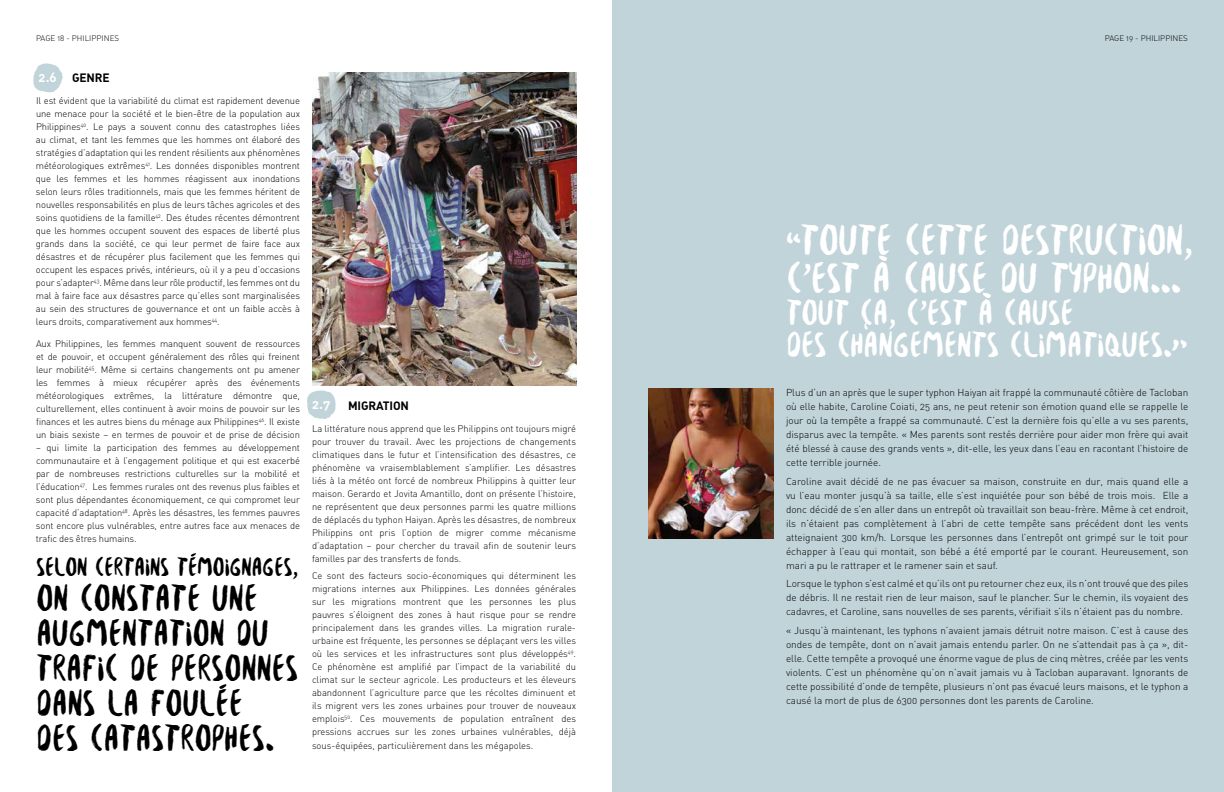
<style>
.page{position:relative;width:1224px;height:792px;background:#fff}
.page>*{position:absolute;margin:0;border:0;box-sizing:border-box;transform-origin:0 0}
.t1{font:46px/38px "Besom";letter-spacing:-.02em;color:#fff}
.t2{font:40px/35px "Besom";letter-spacing:-.01em;color:#000;scale:.96 1}
.t3{font:38.3px/31.9px "Besom";letter-spacing:-.02em;color:#fff}
.t4{font:28px "Besom";letter-spacing:-.02em;color:#000;scale:.96 1}
.t5{font:13px "DIN Bold Alternate";color:#fff}
.t6{font:12px "DIN Bold Alternate";letter-spacing:-.01em;color:#000}
.t7{font:10px/14px "DIN Light Alternate";color:#000;text-align:justify}
.t8{font:9.5px/13px "DIN Light Alternate";letter-spacing:-.01em;color:#000;text-align:justify}
.t9{font:8px "DIN Light Alternate";color:#000}
</style>
<div class="page">
<img style="left:312px;top:72px;width:264px;height:313px">
<svg style="left:33px;top:63px;width:30px;height:29px"></svg>
<svg style="left:307px;top:390px;width:29px;height:29px"></svg>
<div style="left:612px;top:0;width:612px;height:792px;background:#c1d4da"></div>
<img style="left:648px;top:388px;width:126px;height:151px">
<svg style="left:879px;top:255px;width:8px;height:6px"></svg>
<svg style="left:983px;top:292px;width:8px;height:6px"></svg>
<svg style="left:864px;top:321px;width:4px;height:8px"></svg>
<svg style="left:191px;top:553px;width:5px;height:3px"></svg>
<svg style="left:219px;top:684px;width:7px;height:5px"></svg>
<p class="t9" style="left:36px;top:34px;width:85px">PAGE 18 - PHILIPPINES</p>
<h3 class="t5" style="left:39px;top:69px;width:20px">2.6</h3>
<p class="t6" style="left:72px;top:70px;width:39px">GENRE</p>
<p class="t8" style="left:36px;top:94px;width:266px">Il est évident que la variabilité du climat est rapidement devenue une menace pour la société et le bien-être de la population aux Philippines<sup>40</sup>. Le pays a souvent connu des catastrophes liées au climat, et tant les femmes que les hommes ont élaboré des stratégies d’adaptation qui les rendent résilients aux phénomènes météorologiques extrêmes<sup>41</sup>. Les données disponibles montrent que les femmes et les hommes réagissent aux inondations selon leurs rôles traditionnels, mais que les femmes héritent de nouvelles responsabilités en plus de leurs tâches agricoles et des soins quotidiens de la famille<sup>42</sup>. Des études récentes démontrent que les hommes occupent souvent des espaces de liberté plus grands dans la société, ce qui leur permet de faire face aux désastres et de récupérer plus facilement que les femmes qui occupent les espaces privés, intérieurs, où il y a peu d’occasions pour s’adapter<sup>43</sup>. Même dans leur rôle productif, les femmes ont du mal à faire face aux désastres parce qu’elles sont marginalisées au sein des structures de gouvernance et ont un faible accès à leurs droits, comparativement aux hommes<sup>44</sup>.</p>
<p class="t8" style="left:36px;top:337px;width:266px">Aux Philippines, les femmes manquent souvent de ressources et de pouvoir, et occupent généralement des rôles qui freinent leur mobilité<sup>45</sup>. Même si certains changements ont pu amener les femmes à mieux récupérer après des événements météorologiques extrêmes, la littérature démontre que, culturellement, elles continuent à avoir moins de pouvoir sur les finances et les autres biens du ménage aux Philippines<sup>46</sup>. Il existe un biais sexiste – en termes de pouvoir et de prise de décision</p>
<p class="t8" style="left:36px;top:441px;width:266px">– qui limite la participation des femmes au développement communautaire et à l’engagement politique et qui est exacerbé par de nombreuses restrictions culturelles sur la mobilité et l’éducation<sup>47</sup>. Les femmes rurales ont des revenus plus faibles et sont plus dépendantes économiquement, ce qui compromet leur capacité d’adaptation<sup>48</sup>. Après les désastres, les femmes pauvres sont encore plus vulnérables, entre autres face aux menaces de trafic des êtres humains.</p>
<h3 class="t4" style="left:36px;top:546px;width:274px">SELON CERTAINS TEMOIGNAGES,</h3>
<h2 class="t2" style="left:36px;top:580px;width:275px">ON CONSTATE UNE<br>AUGMENTATION DU<br>TRAFIC DE PERSONNES<br>DANS LA FOULEE<br>DES CATASTROPHES.</h2>
<h3 class="t5" style="left:312px;top:395px;width:20px">2.7</h3>
<p class="t6" style="left:348px;top:398px;width:63px">MIGRATION</p>
<p class="t8" style="left:312px;top:422px;width:266px">La littérature nous apprend que les Philippins ont toujours migré pour trouver du travail. Avec les projections de changements climatiques dans le futur et l’intensification des désastres, ce phénomène va vraisemblablement s’amplifier. Les désastres liés à la météo ont forcé de nombreux Philippins à quitter leur maison. Gerardo et Jovita Amantillo, dont on présente l’histoire, ne représentent que deux personnes parmi les quatre millions de déplacés du typhon Haiyan. Après les désastres, de nombreux Philippins ont pris l’option de migrer comme mécanisme d’adaptation – pour chercher du travail afin de soutenir leurs familles par des transferts de fonds.</p>
<p class="t8" style="left:312px;top:569px;width:266px">Ce sont des facteurs socio-économiques qui déterminent les migrations internes aux Philippines. Les données générales sur les migrations montrent que les personnes les plus pauvres s’éloignent des zones à haut risque pour se rendre principalement dans les grandes villes. La migration rurale&shy;urbaine est fréquente, les personnes se déplaçant vers les villes où les services et les infrastructures sont plus développés<sup>49</sup>.<br>Ce phénomène est amplifié par l’impact de la variabilité du climat sur le secteur agricole. Les producteurs et les éleveurs abandonnent l’agriculture parce que les récoltes diminuent et ils migrent vers les zones urbaines pour trouver de nouveaux emplois<sup>50</sup>. Ces mouvements de population entraînent des pressions accrues sur les zones urbaines vulnérables, déjà</p>
<p class="t8" style="left:312px;top:739px;width:223px">sous-équipées, particulièrement dans les mégapoles.</p>
<p class="t9" style="left:1105px;top:34px;width:85px">PAGE 19 - PHILIPPINES</p>
<h1 class="t1" style="left:786px;top:220px;width:408px">“TOUTE CETTE DESTRUCTION,<br>C’EST A CAUSE DU TYPHON...</h1>
<h3 class="t3" style="left:786px;top:296px;width:403px">TOUT CA, C’EST A CAUSE<br>DES CHANGEMENTS CLIMATIQUES.”</h3>
<p class="t7" style="left:786px;top:386px;width:404px">Plus d’un an après que le super typhon Haiyan ait frappé la communauté côtière de Tacloban où elle habite, Caroline Coiati, 25 ans, ne peut retenir son émotion quand elle se rappelle le jour où la tempête a frappé sa communauté. C’est la dernière fois qu’elle a vu ses parents, disparus avec la tempête. « Mes parents sont restés derrière pour aider mon frère qui avait été blessé à cause des grands vents », dit-elle, les yeux dans l’eau en racontant l’histoire de cette terrible journée.</p>
<p class="t7" style="left:786px;top:474px;width:404px">Caroline avait décidé de ne pas évacuer sa maison, construite en dur, mais quand elle a vu l’eau monter jusqu’à sa taille, elle s’est inquiétée pour son bébé de trois mois. Elle a donc décidé de s’en aller dans un entrepôt où travaillait son beau-frère. Même à cet endroit, ils n’étaient pas complètement à l’abri de cette tempête sans précédent dont les vents atteignaient 300 km/h. Lorsque les personnes dans l’entrepôt ont grimpé sur le toit pour échapper à l’eau qui montait, son bébé a été emporté par le courant. Heureusement, son mari a pu le rattraper et le ramener sain et sauf.</p>
<p class="t7" style="left:786px;top:577px;width:404px">Lorsque le typhon s’est calmé et qu’ils ont pu retourner chez eux, ils n’ont trouvé que des piles de débris. Il ne restait rien de leur maison, sauf le plancher. Sur le chemin, ils voyaient des cadavres, et Caroline, sans nouvelles de ses parents, vérifiait s’ils n’étaient pas du nombre.</p>
<p class="t7" style="left:786px;top:623px;width:404px">« Jusqu’à maintenant, les typhons n’avaient jamais détruit notre maison. C’est à cause des ondes de tempête, dont on n’avait jamais entendu parler. On ne s’attendait pas à ça », dit&shy;elle. Cette tempête a provoqué une énorme vague de plus de cinq mètres, créée par les vents violents. C’est un phénomène qu’on n’avait jamais vu à Tacloban auparavant. Ignorants de cette possibilité d’onde de tempête, plusieurs n’ont pas évacué leurs maisons, et le typhon a causé la mort de plus de 6300 personnes dont les parents de Caroline.</p>
</div>
